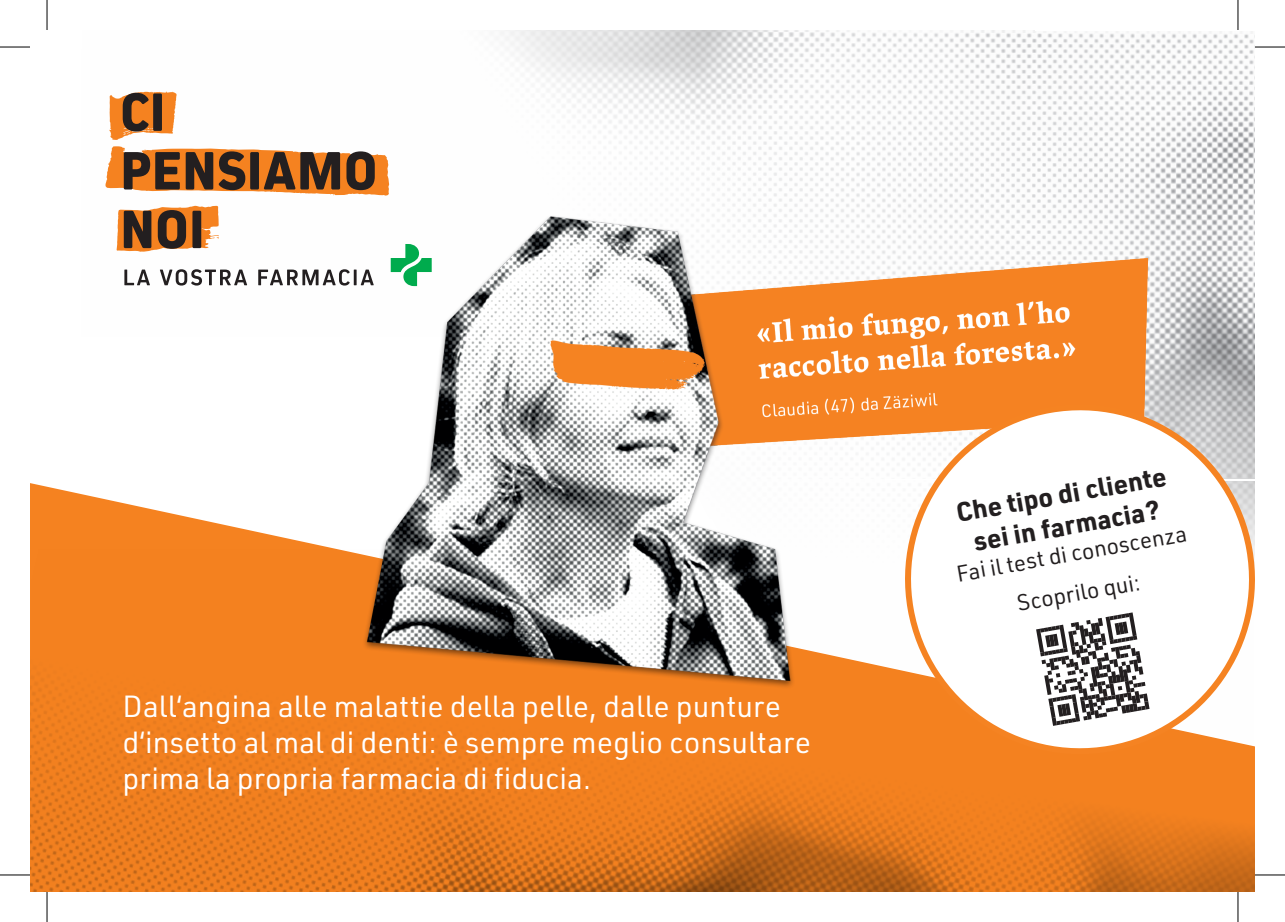
<style>
.page{position:relative;width:1285px;height:922px;background:#fff}
.page>*{position:absolute;margin:0;border:0;box-sizing:border-box;transform-origin:0 0}
.t1{font:30px/36px "URWDIN";color:#fff}
.t2{font:700 26.4px/31.6px "URWDIN";color:#231f20;text-align:center}
.t3{font:22.4px/39.6px "URWDIN";color:#231f20;text-align:center}
</style>
<div class="page">
<img style="left:116px;top:30px;width:1139px;height:363px">
<svg style="left:30px;top:483px;width:1225px;height:409px;fill:#f3811f"></svg>
<img style="left:339px;top:145px;width:834px;height:545px">
<svg style="left:391px;top:244px;width:41px;height:42px"></svg>
<svg style="left:109px;top:91px;width:68px;height:49px"></svg>
<div style="left:153px;top:93px;width:9px;height:38px;background:#231f20;border-radius:2px"></div>
<svg style="left:105px;top:146px;width:285px;height:50px"></svg>
<svg style="left:117px;top:206px;width:102px;height:46px"></svg>
<div style="left:192px;top:211px;width:9px;height:37px;background:#231f20;border-radius:2px"></div>
<svg style="left:124px;top:269px;width:26px;height:16px"></svg>
<svg style="left:160px;top:269px;width:87px;height:16px"></svg>
<svg style="left:258px;top:269px;width:116px;height:16px"></svg>
<svg style="left:894px;top:393px;width:361px;height:372px"></svg>
<svg style="left:1036px;top:612px;width:113px;height:114px"></svg>
<hr style="left:0;top:47px;width:30px;height:1px;background:#000">
<hr style="left:1255px;top:47px;width:30px;height:1px;background:#000">
<hr style="left:0;top:874px;width:30px;height:1px;background:#000">
<hr style="left:1255px;top:874px;width:30px;height:1px;background:#000">
<hr style="left:47px;top:0;width:1px;height:30px;background:#000">
<hr style="left:47px;top:892px;width:1px;height:30px;background:#000">
<hr style="left:1237px;top:0;width:1px;height:30px;background:#000">
<hr style="left:1237px;top:892px;width:1px;height:30px;background:#000">
<p class="t1" style="left:123px;top:687px;width:690px">Dall‘angina alle malattie della pelle, dalle punture d‘insetto al mal di denti: è sempre meglio consultare prima la propria farmacia di fiducia.</p>
<p class="t2" style="left:953px;top:496px;width:214px;rotate:-10deg">Che tipo di cliente sei in farmacia?</p>
<p class="t3" style="left:953px;top:553px;width:235px;rotate:-10deg">Fai il test di conoscenza<br>Scoprilo qui:</p>
</div>
